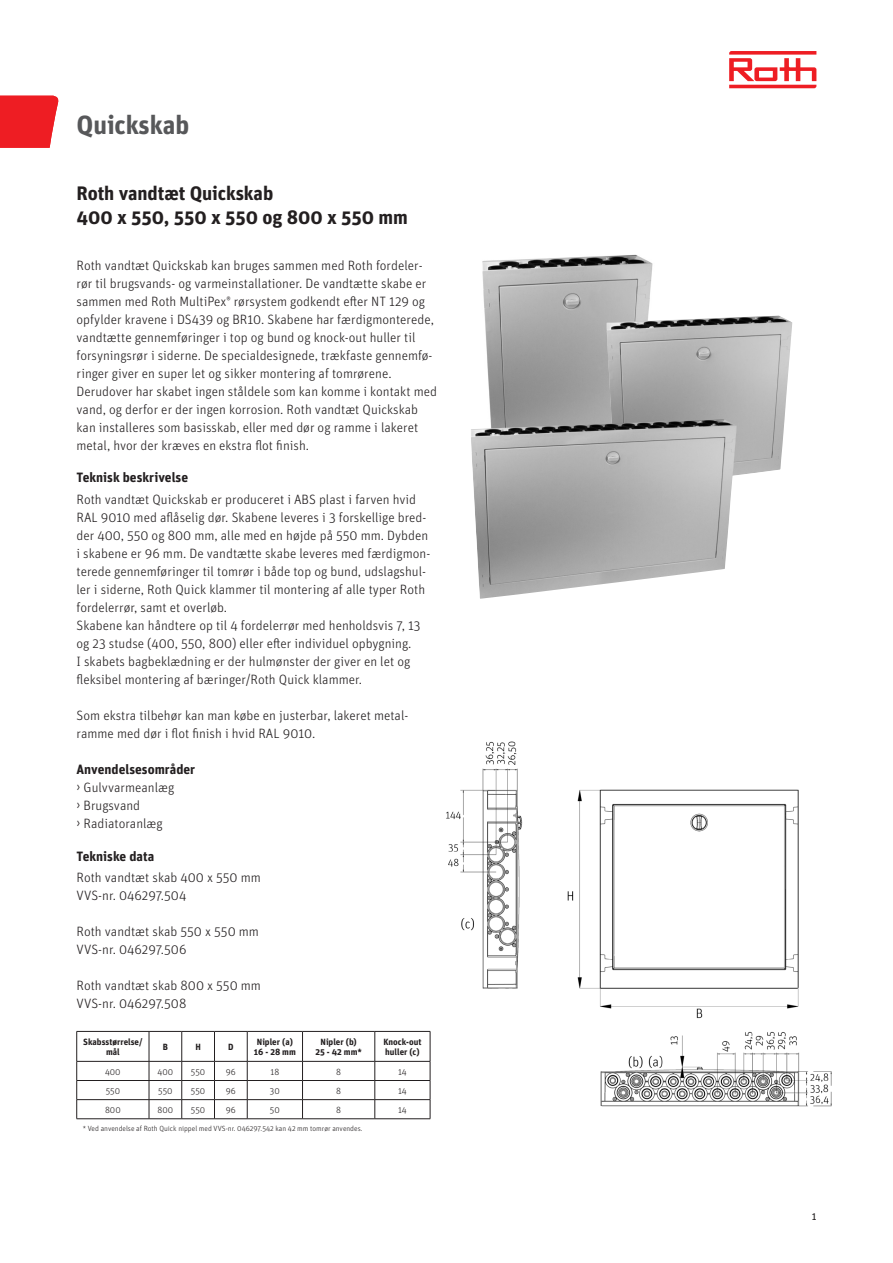
<style>
.page{position:relative;width:893px;height:1263px;background:#fff}
.page>*{position:absolute;margin:0;border:0;box-sizing:border-box;transform-origin:0 0}
.t1{font:700 26.25px "Unit OT";letter-spacing:-.005em;color:#57585a}
.t2{font:700 19.5px/23.4px "Unit OT";letter-spacing:-.005em;color:#231f20}
.t3{font:300 13.5px/18px "Unit OT";color:#231f20}
.t4{font:700 13.5px "Unit OT";color:#231f20}
.t5{font:10.5px "Unit OT";color:#231f20}
.t6{font:700 9px/10.8px "Unit OT";color:#231f20;text-align:center}
.t7{font:300 9px "Unit OT";color:#231f20}
.t8{font:300 7.5px "Unit OT";color:#231f20}
</style>
<div class="page">
<svg style="left:729px;top:51px;width:87px;height:37px"></svg>
<svg style="left:0;top:96px;width:59px;height:52px;background:#ef2f34"></svg>
<img style="left:482px;top:254px;width:171px;height:165px">
<img style="left:607px;top:316px;width:185px;height:159px">
<img style="left:471px;top:419px;width:266px;height:180px">
<img style="left:446px;top:741px;width:386px;height:366px">
<hr style="left:77px;top:1031px;width:72px;height:1px;background:#231f20">
<hr style="left:76px;top:1031px;width:1px;height:30px;background:#231f20">
<hr style="left:149px;top:1031px;width:33px;height:1px;background:#231f20">
<hr style="left:149px;top:1031px;width:1px;height:30px;background:#231f20">
<hr style="left:182px;top:1031px;width:32px;height:1px;background:#231f20">
<hr style="left:181px;top:1031px;width:1px;height:30px;background:#231f20">
<hr style="left:214px;top:1031px;width:33px;height:1px;background:#231f20">
<hr style="left:214px;top:1031px;width:1px;height:30px;background:#231f20">
<hr style="left:247px;top:1031px;width:56px;height:1px;background:#231f20">
<hr style="left:247px;top:1031px;width:1px;height:30px;background:#231f20">
<hr style="left:303px;top:1031px;width:72px;height:1px;background:#231f20">
<hr style="left:302px;top:1031px;width:1px;height:30px;background:#231f20">
<hr style="left:375px;top:1031px;width:55px;height:1px;background:#231f20">
<hr style="left:375px;top:1031px;width:1px;height:30px;background:#231f20">
<hr style="left:430px;top:1031px;width:1px;height:30px;background:#231f20">
<hr style="left:77px;top:1061px;width:72px;height:1px;background:#231f20">
<hr style="left:149px;top:1061px;width:33px;height:1px;background:#231f20">
<hr style="left:182px;top:1061px;width:32px;height:1px;background:#231f20">
<hr style="left:214px;top:1061px;width:33px;height:1px;background:#231f20">
<hr style="left:247px;top:1061px;width:56px;height:1px;background:#231f20">
<hr style="left:303px;top:1061px;width:72px;height:1px;background:#231f20">
<hr style="left:375px;top:1061px;width:55px;height:1px;background:#231f20">
<hr style="left:77px;top:1080px;width:72px;height:1px;background:#231f20">
<hr style="left:149px;top:1080px;width:33px;height:1px;background:#231f20">
<hr style="left:182px;top:1080px;width:32px;height:1px;background:#231f20">
<hr style="left:214px;top:1080px;width:33px;height:1px;background:#231f20">
<hr style="left:247px;top:1080px;width:56px;height:1px;background:#231f20">
<hr style="left:303px;top:1080px;width:72px;height:1px;background:#231f20">
<hr style="left:375px;top:1080px;width:55px;height:1px;background:#231f20">
<hr style="left:77px;top:1099px;width:72px;height:1px;background:#231f20">
<svg style="left:76px;top:1061px;width:1px;height:57px"></svg>
<hr style="left:149px;top:1099px;width:33px;height:1px;background:#231f20">
<svg style="left:149px;top:1061px;width:1px;height:57px"></svg>
<hr style="left:182px;top:1099px;width:32px;height:1px;background:#231f20">
<svg style="left:181px;top:1061px;width:1px;height:57px"></svg>
<hr style="left:214px;top:1099px;width:33px;height:1px;background:#231f20">
<svg style="left:214px;top:1061px;width:1px;height:57px"></svg>
<hr style="left:247px;top:1099px;width:56px;height:1px;background:#231f20">
<svg style="left:247px;top:1061px;width:1px;height:57px"></svg>
<hr style="left:303px;top:1099px;width:72px;height:1px;background:#231f20">
<svg style="left:302px;top:1061px;width:1px;height:57px"></svg>
<hr style="left:375px;top:1099px;width:55px;height:1px;background:#231f20">
<svg style="left:375px;top:1061px;width:1px;height:57px"></svg>
<svg style="left:430px;top:1061px;width:1px;height:57px"></svg>
<hr style="left:77px;top:1118px;width:72px;height:1px;background:#231f20">
<hr style="left:149px;top:1118px;width:33px;height:1px;background:#231f20">
<hr style="left:182px;top:1118px;width:32px;height:1px;background:#231f20">
<hr style="left:214px;top:1118px;width:33px;height:1px;background:#231f20">
<hr style="left:247px;top:1118px;width:56px;height:1px;background:#231f20">
<hr style="left:303px;top:1118px;width:72px;height:1px;background:#231f20">
<hr style="left:375px;top:1118px;width:55px;height:1px;background:#231f20">
<p class="t1" style="left:77px;top:107px;width:114px">Quickskab</p>
<p class="t2" style="left:77px;top:182px;width:333px">Roth vandtæt Quickskab<br>400 x 550, 550 x 550 og 800 x 550 mm</p>
<p class="t3" style="left:77px;top:256px;width:362px">Roth vandtæt Quickskab kan bruges sammen med Roth fordeler&shy;rør til brugsvands- og varmeinstallationer. De vandtætte skabe er sammen med Roth MultiPex<sup>®</sup> rørsystem godkendt efter NT 129 og opfylder kravene i DS439 og BR10. Skabene har færdigmonterede, vandtætte gennemføringer i top og bund og knock-out huller til forsyningsrør i siderne. De specialdesignede, trækfaste gennemfø&shy;ringer giver en super let og sikker montering af tomrørene.<br>Derudover har skabet ingen ståldele som kan komme i kontakt med vand, og derfor er der ingen korrosion. Roth vandtæt Quickskab kan installeres som basisskab, eller med dør og ramme i lakeret metal, hvor der kræves en ekstra flot finish.</p>
<p class="t4" style="left:77px;top:469px;width:113px">Teknisk beskrivelse</p>
<p class="t3" style="left:77px;top:490px;width:355px">Roth vandtæt Quickskab er produceret i ABS plast i farven hvid RAL 9010 med aflåselig dør. Skabene leveres i 3 forskellige bred&shy;der 400, 550 og 800 mm, alle med en højde på 550 mm. Dybden i skabene er 96 mm. De vandtætte skabe leveres med færdigmon&shy;terede gennemføringer til tomrør i både top og bund, udslagshul&shy;ler i siderne, Roth Quick klammer til montering af alle typer Roth fordelerrør, samt et overløb.</p>
<p class="t3" style="left:77px;top:616px;width:346px">Skabene kan håndtere op til 4 fordelerrør med henholdsvis 7, 13 og 23 studse (400, 550, 800) eller efter individuel opbygning.</p>
<p class="t3" style="left:77px;top:652px;width:335px">I skabets bagbeklædning er der hulmønster der giver en let og fleksibel montering af bæringer/Roth Quick klammer.</p>
<p class="t3" style="left:77px;top:706px;width:333px">Som ekstra tilbehør kan man købe en justerbar, lakeret metal&shy;ramme med dør i flot finish i hvid RAL 9010.</p>
<p class="t4" style="left:77px;top:761px;width:120px">Anvendelsesområder</p>
<p class="t3" style="left:77px;top:778px;width:99px">› Gulvvarmeanlæg</p>
<p class="t3" style="left:77px;top:796px;width:65px">› Brugsvand</p>
<p class="t3" style="left:77px;top:814px;width:88px">› Radiatoranlæg</p>
<p class="t4" style="left:77px;top:847px;width:79px">Tekniske data</p>
<p class="t3" style="left:77px;top:868px;width:186px">Roth vandtæt skab 400 x 550 mm</p>
<p class="t3" style="left:77px;top:886px;width:111px">VVS-nr. 046297.504</p>
<p class="t3" style="left:77px;top:922px;width:184px">Roth vandtæt skab 550 x 550 mm</p>
<p class="t3" style="left:77px;top:940px;width:111px">VVS-nr. 046297.506</p>
<p class="t3" style="left:77px;top:976px;width:186px">Roth vandtæt skab 800 x 550 mm</p>
<p class="t3" style="left:77px;top:994px;width:111px">VVS-nr. 046297.508</p>
<p class="t6" style="left:83px;top:1036px;width:61px">Skabsstørrelse/ mål</p>
<p class="t6" style="left:163px;top:1041px;width:7px">B</p>
<p class="t6" style="left:195px;top:1041px;width:7px">H</p>
<p class="t6" style="left:228px;top:1041px;width:7px">D</p>
<p class="t6" style="left:254px;top:1036px;width:44px">Nipler (a)<br>16 - 28 mm</p>
<p class="t6" style="left:315px;top:1036px;width:48px">Nipler (b)<br>25 - 42 mm*</p>
<p class="t6" style="left:383px;top:1036px;width:39px;text-align:left">Knock-out huller (c)</p>
<p class="t7" style="left:105px;top:1066px;width:17px">400</p>
<p class="t7" style="left:158px;top:1066px;width:17px">400</p>
<p class="t7" style="left:191px;top:1066px;width:16px">550</p>
<p class="t7" style="left:226px;top:1066px;width:12px">96</p>
<p class="t7" style="left:270px;top:1066px;width:10px">18</p>
<p class="t7" style="left:336px;top:1066px;width:6px">8</p>
<p class="t7" style="left:398px;top:1066px;width:10px">14</p>
<p class="t7" style="left:106px;top:1085px;width:16px">550</p>
<p class="t7" style="left:158px;top:1085px;width:16px">550</p>
<p class="t7" style="left:191px;top:1085px;width:16px">550</p>
<p class="t7" style="left:226px;top:1085px;width:12px">96</p>
<p class="t7" style="left:270px;top:1085px;width:11px">30</p>
<p class="t7" style="left:336px;top:1085px;width:6px">8</p>
<p class="t7" style="left:398px;top:1085px;width:10px">14</p>
<p class="t7" style="left:105px;top:1104px;width:17px">800</p>
<p class="t7" style="left:158px;top:1104px;width:17px">800</p>
<p class="t7" style="left:191px;top:1104px;width:16px">550</p>
<p class="t7" style="left:226px;top:1104px;width:12px">96</p>
<p class="t7" style="left:270px;top:1104px;width:11px">50</p>
<p class="t7" style="left:336px;top:1104px;width:6px">8</p>
<p class="t7" style="left:398px;top:1104px;width:10px">14</p>
<p class="t8" style="left:83px;top:1124px;width:281px">* Ved anvendelse af Roth Quick nippel med VVS-nr. 046297.542 kan 42 mm tomrør anvendes.</p>
<p class="t5" style="left:812px;top:1210px;width:6px">1</p>
</div>
